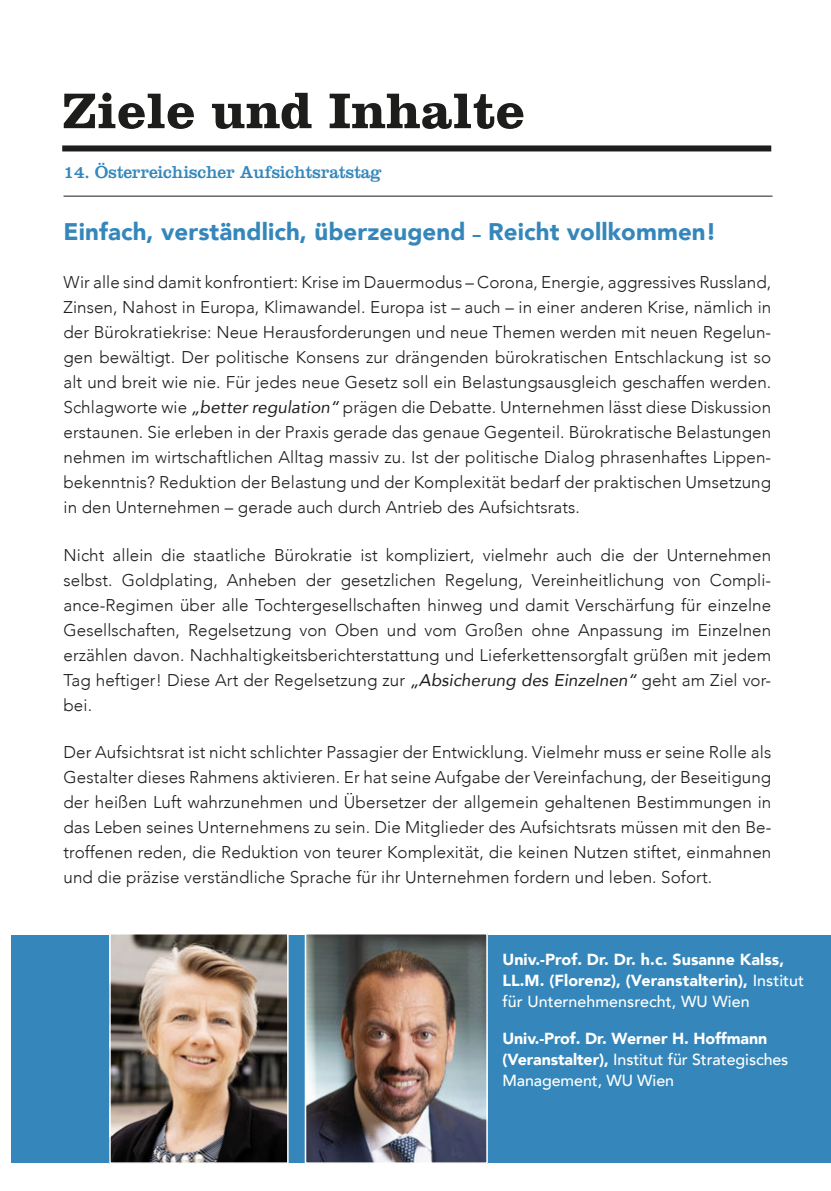
<style>
.page{position:relative;width:831px;height:1191px;background:#fff}
.page>*{position:absolute;margin:0;border:0;box-sizing:border-box;transform-origin:0 0}
.t1{font:700 52px "Clarendon LT Std";color:#1d1d1b}
.t2{font:900 24px "Avenir";letter-spacing:.005em;color:#3587bb}
.t3{font:18px "Clarendon LT Std";letter-spacing:-.01em;color:#3587bb}
.t4{font:300 17px/25px "Avenir";letter-spacing:.005em;color:#1d1d1b;text-align:justify}
.t5{font:900 16px/21px "Avenir";letter-spacing:.005em;color:#fff}
.t6{font:500 16px/21px "Avenir LT";letter-spacing:-.005em;color:#fff}
.s1{font-size:16px}
.s2{font-weight:400;font-style:italic}
.s3{font-family:"Avenir LT";font-weight:500}
.s4{font-family:"Avenir";font-weight:900}
</style>
<div class="page">
<div style="left:11px;top:934px;width:820px;height:228px;background:#3587bb"></div>
<img style="left:112px;top:936px;width:174px;height:225px">
<div style="left:109px;top:933px;width:180px;height:231px;border:2px solid #fff"></div>
<img style="left:308px;top:936px;width:177px;height:225px">
<div style="left:305px;top:933px;width:183px;height:231px;border:2px solid #fff"></div>
<div style="left:62px;top:145px;width:709px;height:6px;background:#1d1d1b"></div>
<hr style="left:63px;top:196px;width:709px;height:1px;background:#1d1d1b">
<h1 class="t1" style="left:62px;top:79px;width:464px">Ziele und Inhalte</h1>
<p class="t3" style="left:63px;top:162px;width:320px">14. Österreichischer Aufsichtsratstag</p>
<h2 class="t2" style="left:63px;top:211px;width:654px">Einfach, verständlich, überzeugend <span class="s1">–</span> Reicht vollkommen!</h2>
<p class="t4" style="left:63px;top:269px;width:709px">Wir alle sind damit konfrontiert: Krise im Dauermodus – Corona, Energie, aggressives Russland, Zinsen, Nahost in Europa, Klimawandel. Europa ist – auch – in einer anderen Krise, nämlich in der Bürokratiekrise: Neue Herausforderungen und neue Themen werden mit neuen Regelun&shy;gen bewältigt. Der politische Konsens zur drängenden bürokratischen Entschlackung ist so alt und breit wie nie. Für jedes neue Gesetz soll ein Belastungsausgleich geschaffen werden.<br>Schlagworte wie <span class="s2">„better regulation“</span> prägen die Debatte. Unternehmen lässt diese Diskussion erstaunen. Sie erleben in der Praxis gerade das genaue Gegenteil. Bürokratische Belastungen nehmen im wirtschaftlichen Alltag massiv zu. Ist der politische Dialog phrasenhaftes Lippen&shy;bekenntnis? Reduktion der Belastung und der Komplexität bedarf der praktischen Umsetzung in den Unternehmen – gerade auch durch Antrieb des Aufsichtsrats.</p>
<p class="t4" style="left:63px;top:542px;width:709px">Nicht allein die staatliche Bürokratie ist kompliziert, vielmehr auch die der Unternehmen selbst. Goldplating, Anheben der gesetzlichen Regelung, Vereinheitlichung von Compli&shy;ance-Regimen über alle Tochtergesellschaften hinweg und damit Verschärfung für einzelne Gesellschaften, Regelsetzung von Oben und vom Großen ohne Anpassung im Einzelnen erzählen davon. Nachhaltigkeitsberichterstattung und Lieferkettensorgfalt grüßen mit jedem Tag heftiger! Diese Art der Regelsetzung zur <span class="s2">„Absicherung des Einzelnen“</span> geht am Ziel vor&shy;bei.</p>
<p class="t4" style="left:63px;top:740px;width:709px">Der Aufsichtsrat ist nicht schlichter Passagier der Entwicklung. Vielmehr muss er seine Rolle als Gestalter dieses Rahmens aktivieren. Er hat seine Aufgabe der Vereinfachung, der Beseitigung der heißen Luft wahrzunehmen und Übersetzer der allgemein gehaltenen Bestimmungen in das Leben seines Unternehmens zu sein. Die Mitglieder des Aufsichtsrats müssen mit den Be&shy;troffenen reden, die Reduktion von teurer Komplexität, die keinen Nutzen stiftet, einmahnen und die präzise verständliche Sprache für ihr Unternehmen fordern und leben. Sofort.</p>
<p class="t5" style="left:502px;top:948px;width:303px">Univ.-Prof. Dr. Dr. h.c. Susanne Kalss,<br>LL.M. (Florenz), (Veranstalterin), <span class="s3">Institut</span></p>
<p class="t6" style="left:502px;top:991px;width:249px">für Unternehmensrecht, WU Wien</p>
<p class="t5" style="left:502px;top:1027px;width:266px">Univ.-Prof. Dr. Werner H. Hoffmann</p>
<p class="t6" style="left:502px;top:1049px;width:287px"><span class="s4">(Veranstalter),</span> Institut für Strategisches<br>Management, WU Wien</p>
</div>
